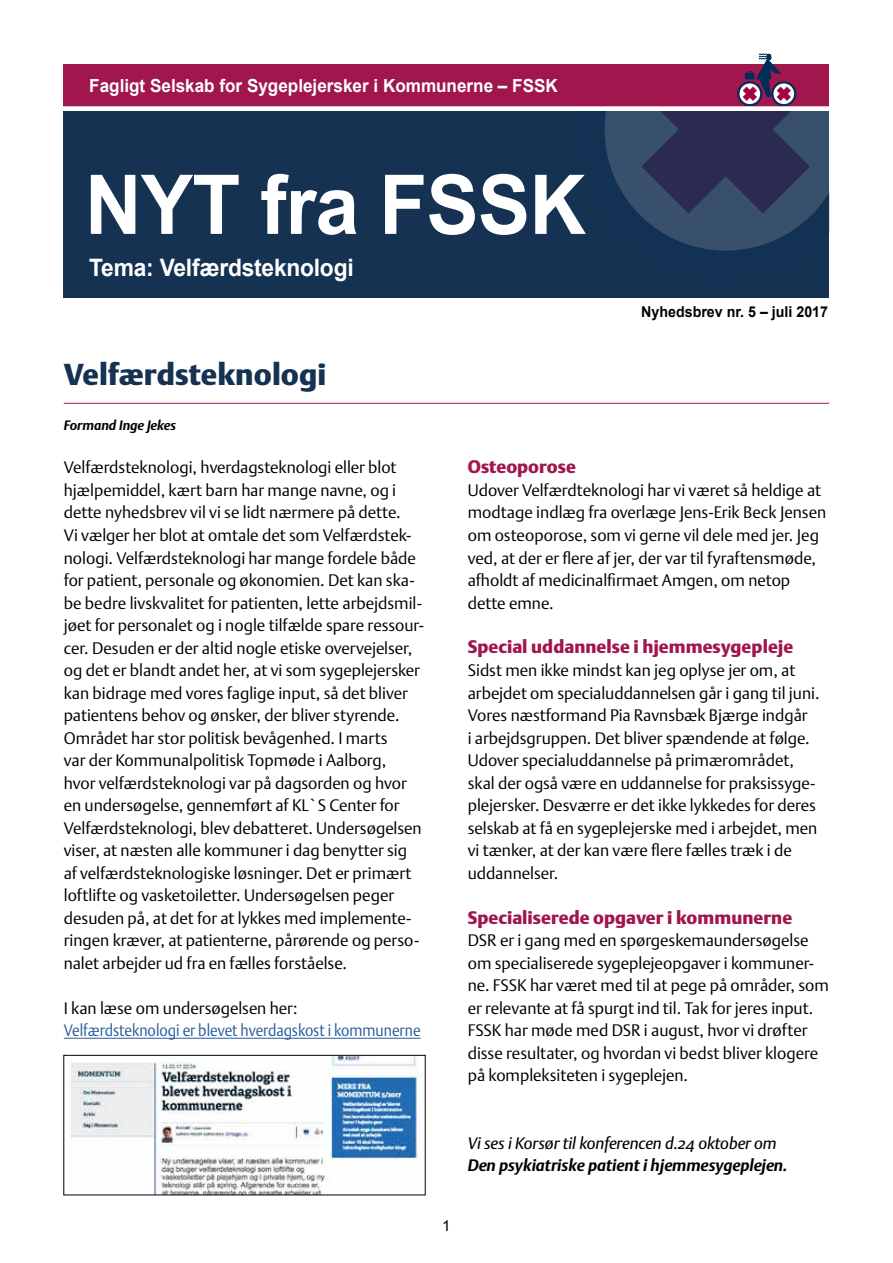
<style>
.page{position:relative;width:893px;height:1263px;background:#fff}
.page>*{position:absolute;margin:0;border:0;box-sizing:border-box;transform-origin:0 0}
.t1{font:700 82.5px "Arial";letter-spacing:-.01em;color:#fff;scale:.95 1}
.t2{font:30px "DTL Argo ST Black";color:#163253}
.t3{font:700 24px "Arial";letter-spacing:-.01em;color:#fff;scale:.95 1}
.t4{font:18px "DTL Argo T Black";color:#a1174d}
.t5{font:700 18px "Arial";color:#fff;scale:.95 1}
.t6{font:16.5px/22.5px "DTL Argo ST Light";color:#000}
.t7{font:16.5px "DTL Argo ST Light";color:#275b9b;scale:.9 1}
.t8{font:italic 700 16.5px "DTL Argo ST";letter-spacing:-.005em;color:#000}
.t9{font:italic 16.5px "DTL Argo ST";letter-spacing:-.005em;color:#000}
.t10{font:700 15px "Arial";color:#000;scale:.95 1}
.t11{font:15px "Arial";color:#000}
.t12{font:italic 700 13.5px "DTL Argo ST";letter-spacing:-.005em;color:#000}
</style>
<div class="page">
<div style="left:64px;top:64px;width:765px;height:42px;background:#a1174d"></div>
<svg style="left:771px;top:81px;width:25px;height:25px"></svg>
<div style="left:773px;top:83px;width:21px;height:21px;background:#fff;border-radius:50%"></div>
<svg style="left:737px;top:81px;width:25px;height:25px"></svg>
<svg style="left:739px;top:83px;width:21px;height:21px"></svg>
<svg style="left:743px;top:53px;width:48px;height:48px"></svg>
<img style="left:70px;top:1057px;width:353px;height:136px">
<div style="left:64px;top:1055px;width:361px;height:140px;border:1px solid #000"></div>
<div style="left:64px;top:111px;width:765px;height:187px;background:#163253"></div>
<svg style="left:604px;top:111px;width:225px;height:140px"></svg>
<hr style="left:64px;top:1038px;width:357px;height:1px;background:#275b9b">
<hr style="left:64px;top:403px;width:765px;height:1px;background:#a1174d">
<p class="t5" style="left:89px;top:73px;width:495px">Fagligt Selskab for Sygeplejersker i Kommunerne – FSSK</p>
<h1 class="t1" style="left:85px;top:150px;width:529px">NYT fra FSSK</h1>
<h3 class="t3" style="left:89px;top:252px;width:280px">Tema: Velfærdsteknologi</h3>
<p class="t10" style="left:641px;top:302px;width:198px">Nyhedsbrev nr. 5 – juli 2017</p>
<h2 class="t2" style="left:64px;top:356px;width:264px">Velfærdsteknologi</h2>
<p class="t12" style="left:64px;top:417px;width:114px">Formand Inge Jekes</p>
<p class="t6" style="left:64px;top:456px;width:362px">Velfærdsteknologi, hverdagsteknologi eller blot hjælpemiddel, kært barn har mange navne, og i dette nyhedsbrev vil vi se lidt nærmere på dette.<br>Vi vælger her blot at omtale det som Velfærdstek&shy;nologi. Velfærdsteknologi har mange fordele både for patient, personale og økonomien. Det kan ska&shy;be bedre livskvalitet for patienten, lette arbejdsmil&shy;jøet for personalet og i nogle tilfælde spare ressour&shy;cer. Desuden er der altid nogle etiske overvejelser, og det er blandt andet her, at vi som sygeplejersker kan bidrage med vores faglige input, så det bliver patientens behov og ønsker, der bliver styrende.<br>Området har stor politisk bevågenhed. I marts<br>var der Kommunalpolitisk Topmøde i Aalborg,<br>hvor velfærdsteknologi var på dagsorden og hvor en undersøgelse, gennemført af KL`S Center for Velfærdsteknologi, blev debatteret. Undersøgelsen viser, at næsten alle kommuner i dag benytter sig af velfærdsteknologiske løsninger. Det er primært loftlifte og vasketoiletter. Undersøgelsen peger desuden på, at det for at lykkes med implemente&shy;ringen kræver, at patienterne, pårørende og perso&shy;nalet arbejder ud fra en fælles forståelse.</p>
<p class="t6" style="left:64px;top:996px;width:235px">I kan læse om undersøgelsen her:</p>
<p class="t7" style="left:64px;top:1020px;width:398px">Velfærdsteknologi er blevet hverdagskost i kommunerne</p>
<p class="t4" style="left:468px;top:456px;width:110px">Osteoporose</p>
<p class="t6" style="left:468px;top:479px;width:360px">Udover Velfærdteknologi har vi været så heldige at modtage indlæg fra overlæge Jens-Erik Beck Jensen om osteoporose, som vi gerne vil dele med jer. Jeg ved, at der er flere af jer, der var til fyraftensmøde, afholdt af medicinalfirmaet Amgen, om netop dette emne.</p>
<p class="t4" style="left:468px;top:636px;width:327px">Special uddannelse i hjemmesygepleje</p>
<p class="t6" style="left:468px;top:659px;width:353px">Sidst men ikke mindst kan jeg oplyse jer om, at arbejdet om specialuddannelsen går i gang til juni.<br>Vores næstformand Pia Ravnsbæk Bjærge indgår<br>i arbejdsgruppen. Det bliver spændende at følge.<br>Udover specialuddannelse på primærområdet, skal der også være en uddannelse for praksissyge&shy;plejersker. Desværre er det ikke lykkedes for deres selskab at få en sygeplejerske med i arbejdet, men vi tænker, at der kan være flere fælles træk i de uddannelser.</p>
<p class="t4" style="left:468px;top:906px;width:326px">Specialiserede opgaver i kommunerne</p>
<p class="t6" style="left:468px;top:929px;width:363px">DSR er i gang med en spørgeskemaundersøgelse om specialiserede sygeplejeopgaver i kommuner&shy;ne. FSSK har været med til at pege på områder, som er relevante at få spurgt ind til. Tak for jeres input.<br>FSSK har møde med DSR i august, hvor vi drøfter disse resultater, og hvordan vi bedst bliver klogere på kompleksiteten i sygeplejen.</p>
<p class="t11" style="left:442px;top:1216px;width:10px">1</p>
<p class="t9" style="left:468px;top:1133px;width:310px">Vi ses i Korsør til konferencen d.24 oktober om</p>
<p class="t8" style="left:468px;top:1155px;width:321px">Den psykiatriske patient i hjemmesygeplejen.</p>
</div>
